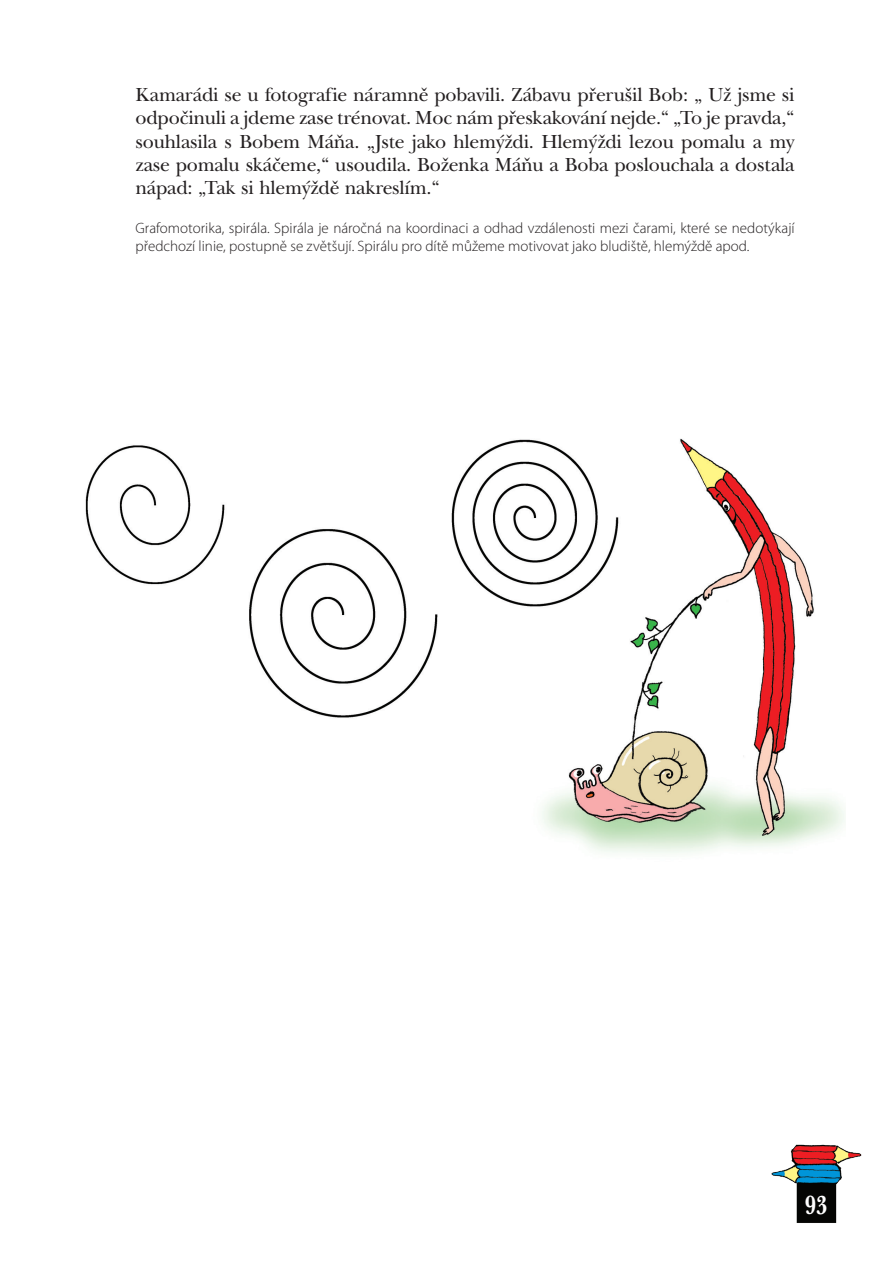
<style>
.page{position:relative;width:892px;height:1262px;background:#fff}
.page>*{position:absolute;margin:0;border:0;box-sizing:border-box;transform-origin:0 0}
.t1{font:700 27px "New Baskervil Itc TOT";color:#fff;scale:.8 1}
.t2{font:19.5px/23.4px "New Baskervilltc TOT Rom";letter-spacing:-.01em;color:#231f20;text-align:justify}
.t3{font:300 15px/18px "Myriad Pro";color:#231f20}
</style>
<div class="page">
<img style="left:85px;top:438px;width:759px;height:415px">
<img style="left:771px;top:1144px;width:91px;height:79px">
<p class="t2" style="left:136px;top:83px;width:661px">Kamarádi se u fotografie náramně pobavili. Zábavu přerušil Bob: „ Už jsme si odpočinuli a jdeme zase trénovat. Moc nám přeskakování nejde.“ „To je pravda,“ souhlasila s Bobem Máňa. „Jste jako hlemýždi. Hlemýždi lezou pomalu a my zase pomalu skáčeme,“ usoudila. Boženka Máňu a Boba poslouchala a dostala nápad: „Tak si hlemýždě nakreslím.“</p>
<p class="t3" style="left:136px;top:219px;width:661px">Grafomotorika, spirála. Spirála je náročná na koordinaci a odhad vzdálenosti mezi čarami, které se nedotýkají předchozí linie, postupně se zvětšují. Spirálu pro dítě můžeme motivovat jako bludiště, hlemýždě apod.</p>
<h1 class="t1" style="left:805px;top:1189px;width:30px">93</h1>
</div>
